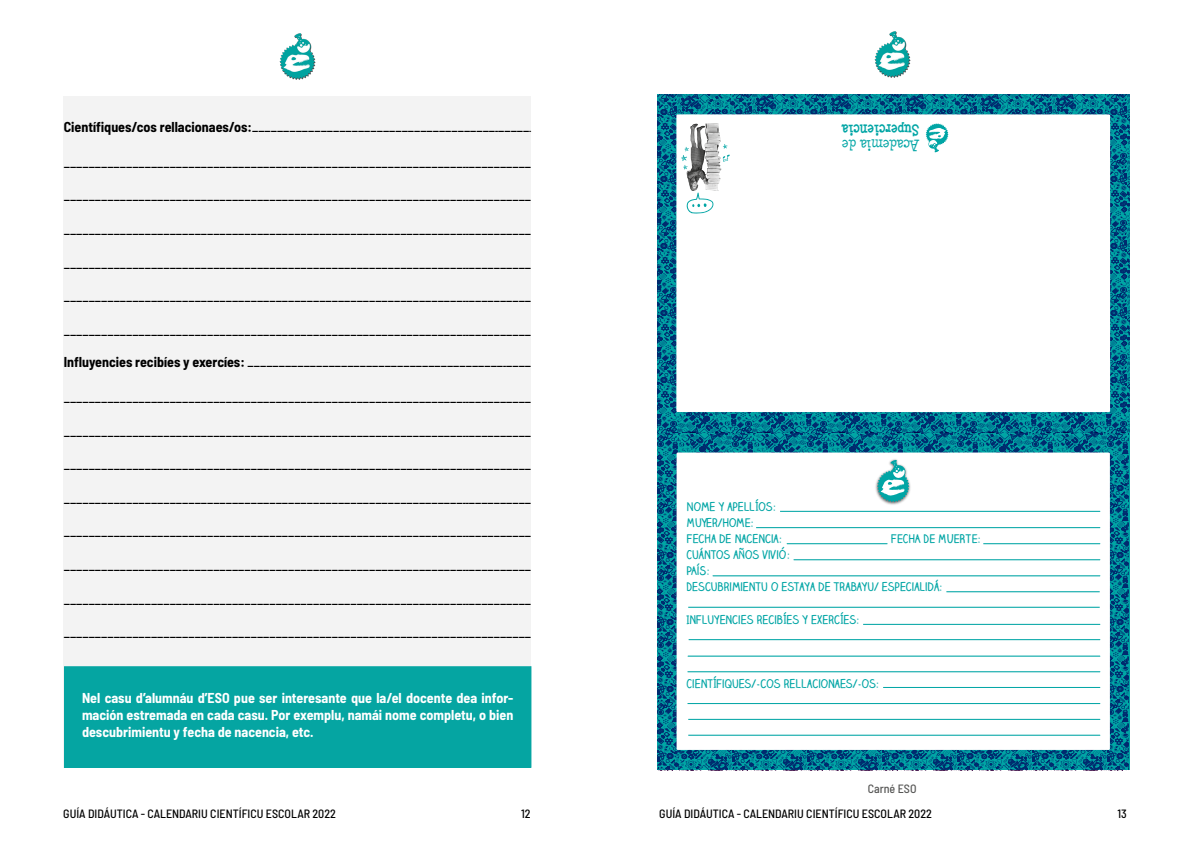
<style>
.page{position:relative;width:1191px;height:842px;background:#fff}
.page>*{position:absolute;margin:0;border:0;box-sizing:border-box;transform-origin:0 0}
.t1{font:700 16.8px "Minya Nouvelle";color:#00a5a5;scale:.87 1}
.t2{font:15.6px "Minya Nouvelle";color:#00a5a5;scale:.92 1}
.t3{font:500 semi-condensed 14px "Barlow";color:#000}
.t4{font:700 semi-condensed 14px/16.8px "Barlow";color:#fff;text-align:justify}
.t5{font:500 semi-condensed 12px "Barlow";color:#000}
.t6{font:500 semi-condensed 12px "Barlow";color:#575756}
.t7{font:700 11.5px/16.1px "Claire Hand";color:#00a5a5}
.s1{font-weight:700}
</style>
<div class="page">
<img style="left:874px;top:32px;width:37px;height:46px">
<div style="left:63px;top:96px;width:467px;height:671px;background:#f3f3f3"></div>
<img style="left:279px;top:33px;width:37px;height:46px">
<div style="left:65px;top:667px;width:466px;height:100px;background:#05a5a2"></div>
<div style="left:64px;top:666px;width:467px;height:102px;border:1px solid #05a5a2"></div>
<svg style="left:657px;top:432px;width:472px;height:338px;background:#026d8c"></svg>
<div style="left:676px;top:452px;width:433px;height:298px;background:#fff"></div>
<hr style="left:983px;top:543px;width:117px;height:1px;background:#00a5a5">
<hr style="left:688px;top:639px;width:412px;height:1px;background:#00a5a5">
<hr style="left:688px;top:607px;width:411px;height:1px;background:#00a5a5">
<hr style="left:712px;top:576px;width:388px;height:1px;background:#00a5a5">
<hr style="left:793px;top:560px;width:307px;height:1px;background:#00a5a5">
<hr style="left:780px;top:511px;width:320px;height:1px;background:#00a5a5">
<hr style="left:756px;top:527px;width:344px;height:1px;background:#00a5a5">
<hr style="left:787px;top:543px;width:100px;height:1px;background:#00a5a5">
<hr style="left:946px;top:592px;width:153px;height:1px;background:#00a5a5">
<hr style="left:863px;top:624px;width:237px;height:1px;background:#00a5a5">
<hr style="left:688px;top:656px;width:412px;height:1px;background:#00a5a5">
<hr style="left:687px;top:672px;width:413px;height:1px;background:#00a5a5">
<hr style="left:883px;top:687px;width:217px;height:1px;background:#00a5a5">
<hr style="left:687px;top:703px;width:413px;height:1px;background:#00a5a5">
<hr style="left:688px;top:719px;width:412px;height:1px;background:#00a5a5">
<hr style="left:688px;top:735px;width:412px;height:1px;background:#00a5a5">
<img style="left:875px;top:481px;width:36px;height:24px">
<svg style="left:877px;top:459px;width:32px;height:43px"></svg>
<svg style="left:657px;top:94px;width:472px;height:338px;background:#006d8c"></svg>
<div style="left:676px;top:114px;width:434px;height:298px;background:#fff"></div>
<img style="left:686px;top:124px;width:35px;height:67px">
<svg style="left:723px;top:144px;width:7px;height:18px"></svg>
<svg style="left:681px;top:147px;width:8px;height:23px"></svg>
<svg style="left:686px;top:193px;width:27px;height:21px"></svg>
<svg style="left:925px;top:123px;width:23px;height:30px"></svg>
<p class="t3" style="left:64px;top:117px;width:469px"><span class="s1">Científiques/cos rellacionaes/os:</span>______________________________________________</p>
<p class="t3" style="left:64px;top:153px;width:469px">____________________________________________________________________________</p>
<p class="t3" style="left:64px;top:186px;width:469px">____________________________________________________________________________</p>
<p class="t3" style="left:64px;top:220px;width:469px">____________________________________________________________________________</p>
<p class="t3" style="left:64px;top:253px;width:469px">____________________________________________________________________________</p>
<p class="t3" style="left:64px;top:287px;width:469px">____________________________________________________________________________</p>
<p class="t3" style="left:64px;top:321px;width:469px">____________________________________________________________________________</p>
<p class="t3" style="left:64px;top:352px;width:469px"><span class="s1">Influyencies recibíes y exercíes:</span> ______________________________________________</p>
<p class="t3" style="left:64px;top:388px;width:469px">____________________________________________________________________________</p>
<p class="t3" style="left:64px;top:421px;width:469px">____________________________________________________________________________</p>
<p class="t3" style="left:64px;top:455px;width:469px">____________________________________________________________________________</p>
<p class="t3" style="left:64px;top:489px;width:469px">____________________________________________________________________________</p>
<p class="t3" style="left:64px;top:522px;width:469px">____________________________________________________________________________</p>
<p class="t3" style="left:64px;top:556px;width:469px">____________________________________________________________________________</p>
<p class="t3" style="left:64px;top:589px;width:469px">____________________________________________________________________________</p>
<p class="t3" style="left:64px;top:623px;width:469px">____________________________________________________________________________</p>
<p class="t4" style="left:82px;top:689px;width:433px">Nel casu d’alumnáu d’ESO pue ser interesante que la/el docente dea infor&shy;mación estremada en cada casu. Por exemplu, namái nome completu, o bien descubrimientu y fecha de nacencia, etc.</p>
<p class="t1" style="left:919px;top:141px;width:91px;rotate:-180deg">Superciencia</p>
<p class="t2" style="left:919px;top:155px;width:86px;rotate:-180deg">Academia de</p>
<p class="t7" style="left:686px;top:498px;width:97px">NOME Y APELLÍOS:<br>MUYER/HOME:<br>FECHA DE NACENCIA:</p>
<p class="t7" style="left:891px;top:531px;width:92px">FECHA DE MUERTE:</p>
<p class="t7" style="left:686px;top:547px;width:258px">CUÁNTOS AÑOS VIVIÓ:<br>PAÍS:<br>DESCUBRIMIENTU O ESTAYA DE TRABAYU/ ESPECIALIDÁ:</p>
<p class="t7" style="left:686px;top:611px;width:175px">INFLUYENCIES RECIBÍES Y EXERCÍES:</p>
<p class="t7" style="left:686px;top:675px;width:194px">CIENTÍFIQUES/-COS RELLACIONAES/-OS:</p>
<p class="t6" style="left:867px;top:780px;width:50px">Carné ESO</p>
<p class="t5" style="left:63px;top:805px;width:274px">GUÍA DIDÁUTICA - CALENDARIU CIENTÍFICU ESCOLAR 2022</p>
<p class="t5" style="left:521px;top:805px;width:11px">12</p>
<p class="t5" style="left:659px;top:805px;width:274px">GUÍA DIDÁUTICA - CALENDARIU CIENTÍFICU ESCOLAR 2022</p>
<p class="t5" style="left:1117px;top:805px;width:11px">13</p>
</div>
